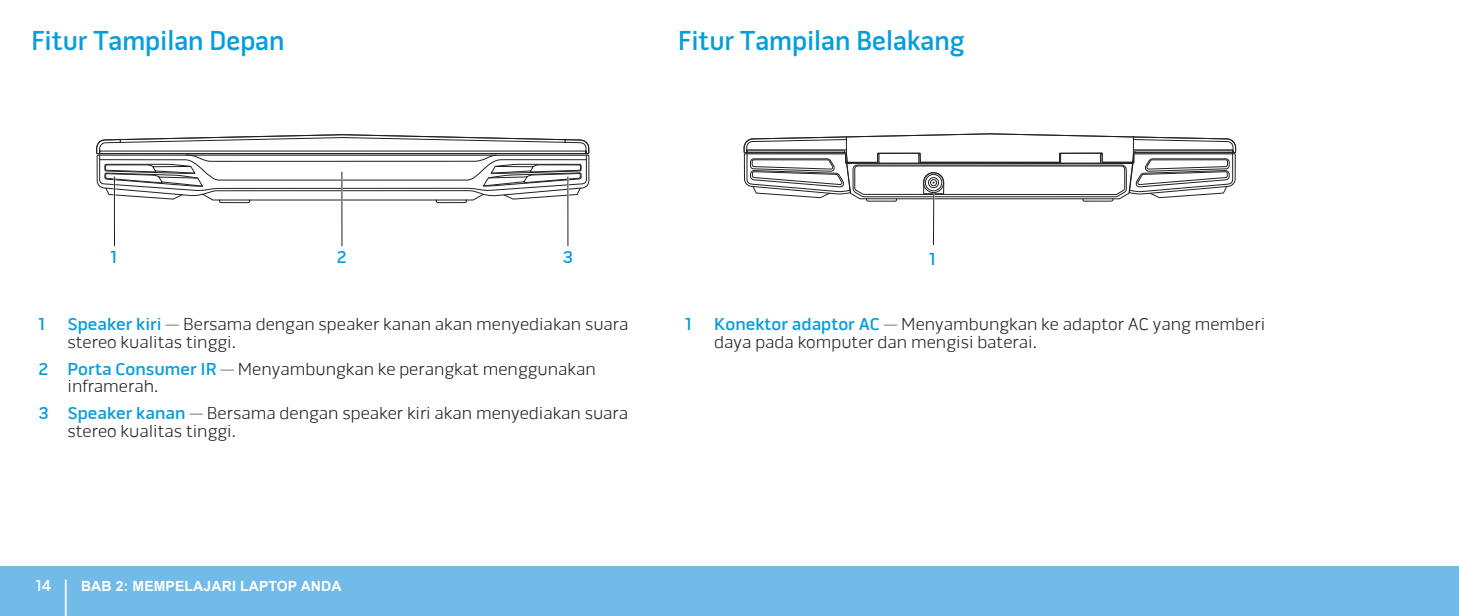
<style>
.page{position:relative;width:1459px;height:616px;background:#fff}
.page>*{position:absolute;margin:0;border:0;box-sizing:border-box;transform-origin:0 0}
.t1{font:600 28px "Pill Gothic 600 mg";color:#069ddc}
.t2{font:300 17.5px/17.5px "Pill Alt 600 mg";color:#231f20}
.t3{font:500 17.5px "Pill Alt 600 mg";color:#069ddc}
.t4{font:500 15.75px "Pill Alt 600 mg";color:#fff}
.t5{font:700 14px "Arial";letter-spacing:.01em;color:#fff}
.s1{font-weight:500;color:#069ddc}
</style>
<div class="page">
<div style="left:0;top:566px;width:1458px;height:49px;background:#72bbe8"></div>
<hr style="left:1458px;top:566px;width:1px;height:49px;background:#72bbe8">
<hr style="left:65px;top:579px;width:2px;height:36px;background:#fff">
<svg style="left:743px;top:133px;width:493px;height:69px"></svg>
<hr style="left:933px;top:193px;width:1px;height:52px;background:#231f20">
<svg style="left:96px;top:135px;width:493px;height:68px"></svg>
<hr style="left:113px;top:176px;width:2px;height:70px;background:#fff">
<hr style="left:114px;top:176px;width:1px;height:70px;background:#231f20">
<hr style="left:341px;top:171px;width:2px;height:75px;background:#fff">
<hr style="left:341px;top:171px;width:1px;height:75px;background:#231f20">
<hr style="left:567px;top:176px;width:2px;height:70px;background:#fff">
<hr style="left:567px;top:176px;width:1px;height:70px;background:#231f20">
<h1 class="t1" style="left:32px;top:29px;width:254px">Fitur Tampilan Depan</h1>
<h1 class="t1" style="left:678px;top:29px;width:288px">Fitur Tampilan Belakang</h1>
<p class="t3" style="left:110px;top:247px;width:8px">1</p>
<p class="t3" style="left:337px;top:247px;width:11px">2</p>
<p class="t3" style="left:563px;top:247px;width:12px">3</p>
<p class="t3" style="left:38px;top:314px;width:8px">1</p>
<p class="t2" style="left:67px;top:315px;width:562px"><span class="s1">Speaker kiri</span> — Bersama dengan speaker kanan akan menyediakan suara stereo kualitas tinggi.</p>
<p class="t2" style="left:67px;top:360px;width:530px;text-indent:-29px"><span class="s1">2 Porta Consumer IR</span> — Menyambungkan ke perangkat menggunakan inframerah.</p>
<p class="t2" style="left:67px;top:404px;width:562px;text-indent:-29px"><span class="s1">3 Speaker kanan</span> — Bersama dengan speaker kiri akan menyediakan suara stereo kualitas tinggi.</p>
<p class="t4" style="left:36px;top:576px;width:17px">14</p>
<p class="t5" style="left:81px;top:576px;width:262px">BAB 2: MEMPELAJARI LAPTOP ANDA</p>
<p class="t3" style="left:929px;top:248px;width:8px">1</p>
<p class="t3" style="left:685px;top:313px;width:8px">1</p>
<p class="t2" style="left:714px;top:315px;width:552px"><span class="s1">Konektor adaptor AC</span> — Menyambungkan ke adaptor AC yang memberi daya pada komputer dan mengisi baterai.</p>
</div>
